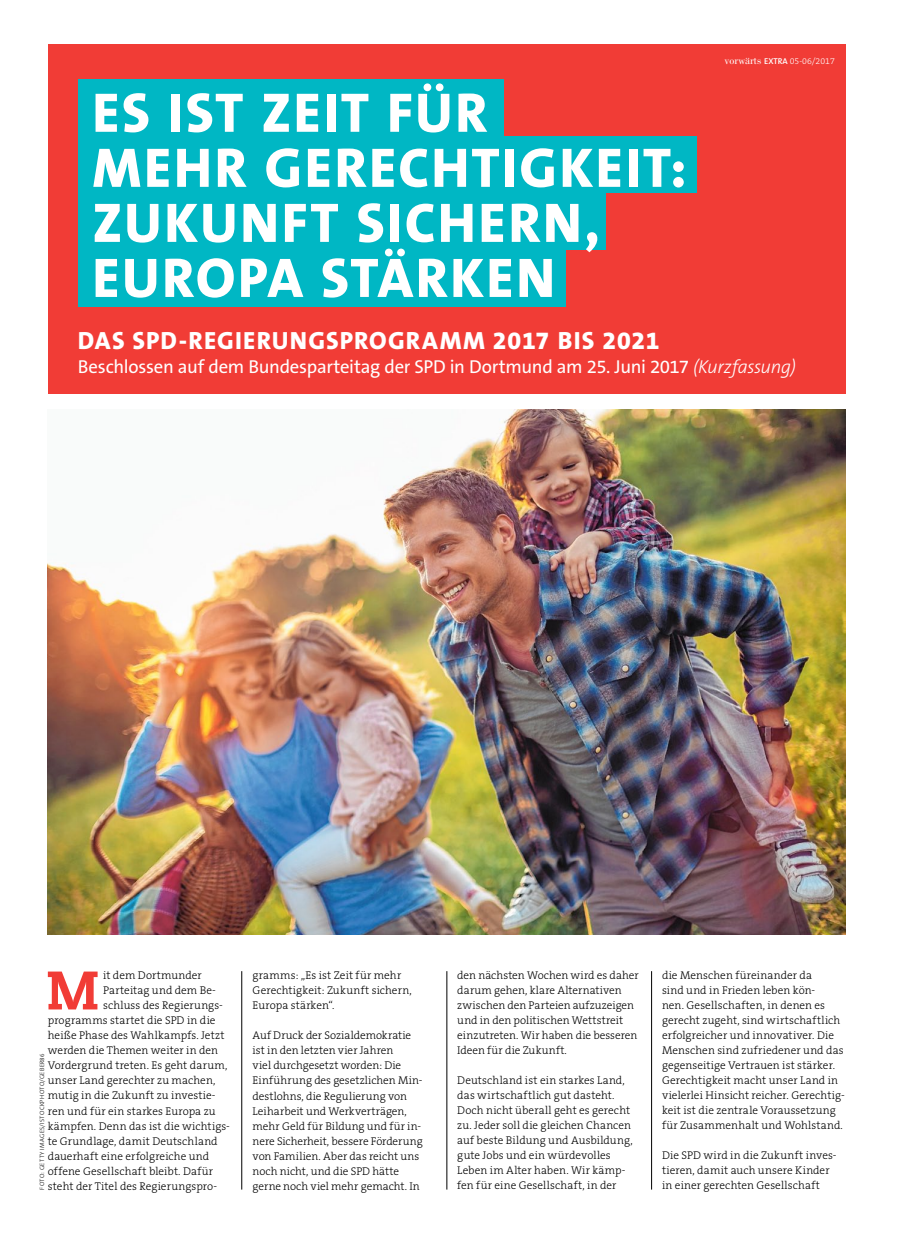
<style>
.page{position:relative;width:904px;height:1241px;background:#fff}
.page>*{position:absolute;margin:0;border:0;box-sizing:border-box;transform-origin:0 0}
.t1{font:800 56.25px/55px "The Sans B8";letter-spacing:.04em;color:#fff}
.t2{font:800 54.12px "Caecilia";color:#f13c36}
.t3{font:800 25px "The Sans B8";letter-spacing:.045em;color:#fff}
.t4{font:18.75px "The Sans B5 Plain";letter-spacing:-.015em;color:#fff}
.t5{font:300 11.25px/15px "The Serif B3";letter-spacing:.01em;color:#000}
.t6{font:300 8.75px "The Serif B3";color:#fff}
.t7{font:300 6.25px "The Sans B3";letter-spacing:.035em;color:#000}
.s1{font-family:"Bodoni";font-weight:400;font-size:11.25px}
.s2{font-family:"The Sans B6";font-weight:600;font-size:8.5px}
.s3{font-family:"The Sans B3";font-weight:300;font-style:italic}
</style>
<div class="page">
<hr style="left:241px;top:971px;width:1px;height:218px;background:#000">
<hr style="left:446px;top:971px;width:1px;height:218px;background:#000">
<hr style="left:651px;top:971px;width:1px;height:218px;background:#000">
<div style="left:48px;top:44px;width:797px;height:350px;background:#f13c36"></div>
<img style="left:48px;top:409px;width:797px;height:525px">
<div style="left:78px;top:136px;width:618px;height:57px;background:#00b7c4"></div>
<div style="left:78px;top:193px;width:527px;height:57px;background:#00b7c4"></div>
<div style="left:78px;top:250px;width:487px;height:56px;background:#00b7c4"></div>
<div style="left:78px;top:80px;width:425px;height:56px;background:#00b7c4"></div>
<p class="t6" style="left:724px;top:56px;width:112px"><span class="s1">vorwärts</span> <span class="s2">EXTRA</span> 05-06/2017</p>
<h1 class="t1" style="left:92px;top:87px;width:596px">ES IST ZEIT FÜR<br>MEHR GERECHTIGKEIT:<br>ZUKUNFT SICHERN,<br>EUROPA STÄRKEN</h1>
<h3 class="t3" style="left:78px;top:327px;width:126px">DAS SPD-REG</h3>
<h3 class="t3" style="left:235px;top:327px;width:426px">IERUNGSPROGRAMM 2017 BIS 2021</h3>
<h3 class="t4" style="left:78px;top:357px;width:719px">Beschlossen auf dem Bundesparteitag der SPD in Dortmund am 25. Juni 2017 <span class="s3">(Kurzfassung)</span></h3>
<h2 class="t2" style="left:47px;top:956px;width:54px">M</h2>
<p class="t5" style="left:103px;top:968px;width:100px">it dem Dortmunder</p>
<p class="t5" style="left:103px;top:983px;width:114px">Parteitag und dem Be-</p>
<p class="t5" style="left:103px;top:998px;width:121px">schluss des Regierungs-</p>
<p class="t5" style="left:48px;top:1013px;width:169px">programms startet die SPD in die</p>
<p class="t5" style="left:48px;top:1028px;width:178px">heiße Phase des Wahlkampfs. Jetzt</p>
<p class="t5" style="left:48px;top:1043px;width:172px">werden die Themen weiter in den</p>
<p class="t5" style="left:48px;top:1058px;width:181px">Vordergrund treten. Es geht darum,</p>
<p class="t5" style="left:48px;top:1073px;width:169px">unser Land gerechter zu machen,</p>
<p class="t5" style="left:48px;top:1088px;width:169px">mutig in die Zukunft zu investie-</p>
<p class="t5" style="left:48px;top:1103px;width:169px">ren und für ein starkes Europa zu</p>
<p class="t5" style="left:48px;top:1118px;width:183px">kämpfen. Denn das ist die wichtigs-</p>
<p class="t5" style="left:48px;top:1133px;width:171px">te Grundlage, damit Deutschland</p>
<p class="t5" style="left:48px;top:1148px;width:163px">dauerhaft eine erfolgreiche und</p>
<p class="t5" style="left:48px;top:1163px;width:167px">offene Gesellschaft bleibt. Dafür</p>
<p class="t5" style="left:48px;top:1178px;width:171px">steht der Titel des Regierungspro-</p>
<p class="t7" style="left:39px;top:1189px;width:138px;rotate:-90deg">Foto: Getty Images/iStockphoto/Geber86</p>
<p class="t5" style="left:252px;top:968px;width:161px">gramms: „Es ist Zeit für mehr<br>Gerechtigkeit: Zukunft sichern,<br>Europa stärken“.</p>
<p class="t5" style="left:252px;top:1028px;width:172px">Auf Druck der Sozialdemokratie ist in den letzten vier Jahren<br>viel durchgesetzt worden: Die<br>Einführung des gesetzlichen Min&shy;destlohns, die Regulierung von<br>Leiharbeit und Werkverträgen, mehr Geld für Bildung und für in&shy;nere Sicherheit, bessere Förderung von Familien. Aber das reicht uns noch nicht, und die SPD hätte gerne noch viel mehr gemacht. In</p>
<p class="t5" style="left:457px;top:968px;width:183px">den nächsten Wochen wird es daher darum gehen, klare Alternativen zwischen den Parteien aufzuzeigen und in den politischen Wettstreit einzutreten. Wir haben die besseren<br>Ideen für die Zukunft.</p>
<p class="t5" style="left:457px;top:1073px;width:177px">Deutschland ist ein starkes Land, das wirtschaftlich gut dasteht.<br>Doch nicht überall geht es gerecht zu. Jeder soll die gleichen Chancen auf beste Bildung und Ausbildung, gute Jobs und ein würdevolles Leben im Alter haben. Wir kämp&shy;fen für eine Gesellschaft, in der</p>
<p class="t5" style="left:662px;top:968px;width:184px">die Menschen füreinander da<br>sind und in Frieden leben kön-<br>nen. Gesellschaften, in denen es gerecht zugeht, sind wirtschaftlich erfolgreicher und innovativer. Die Menschen sind zufriedener und das gegenseitige Vertrauen ist stärker.<br>Gerechtigkeit macht unser Land in vielerlei Hinsicht reicher. Gerechtig&shy;keit ist die zentrale Voraussetzung für Zusammenhalt und Wohlstand.</p>
<p class="t5" style="left:662px;top:1148px;width:176px">Die SPD wird in die Zukunft inves&shy;tieren, damit auch unsere Kinder in einer gerechten Gesellschaft</p>
</div>
